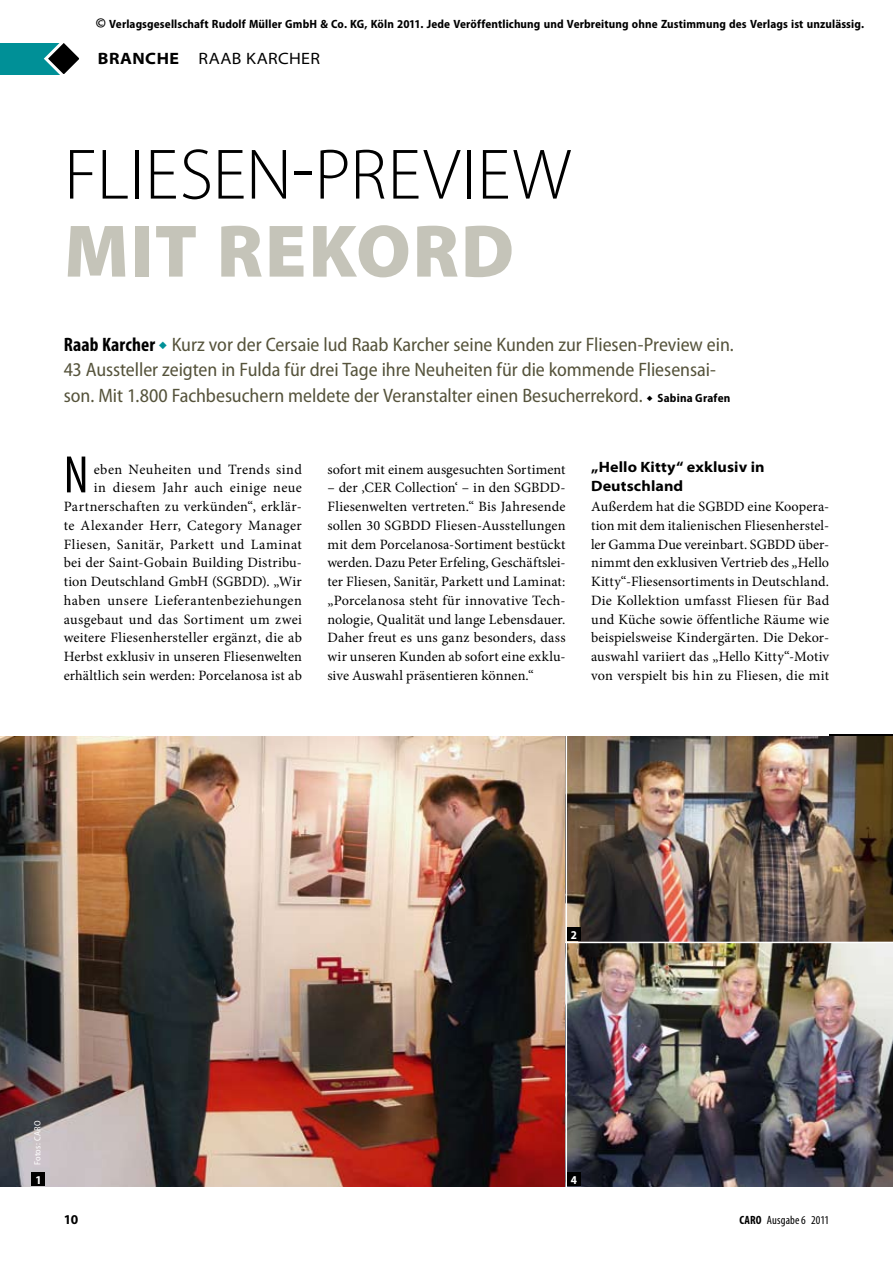
<style>
.page{position:relative;width:893px;height:1263px;background:#fff}
.page>*{position:absolute;margin:0;border:0;box-sizing:border-box;transform-origin:0 0}
.t1{font:900 75px "Myriad Pro";letter-spacing:.025em;color:#c5c4b9}
.t2{font:300 72px "Myriad Pro";letter-spacing:.005em;color:#000}
.t3{font:condensed 53.1px "Myriad Pro";color:#000}
.t4{font:semi-condensed 19.5px/25.5px "Myriad Pro";letter-spacing:-.005em;color:#55533b}
.t5{font:semi-expanded 16.5px "Myriad Pro";letter-spacing:.02em;color:#000}
.t6{font:700 semi-expanded 15px/18.8px "Myriad Pro";letter-spacing:.01em;color:#000}
.t7{font:14.25px/18.8px "Minion Pro";letter-spacing:.02em;color:#000;text-align:justify}
.t8{font:700 13.5px "Myriad Pro";color:#000}
.t9{font:700 semi-condensed 12px "Myriad Pro";letter-spacing:.01em;color:#000}
.t10{font:condensed 12px "Myriad Pro";letter-spacing:.01em;color:#000}
.t11{font:700 semi-condensed 12px "Myriad Pro";color:#fff}
.t12{font:semi-condensed 9px "Myriad Pro";letter-spacing:.015em;color:#fff}
.s1{font-stretch:normal;font-size:15px}
.s2{font-weight:700}
.s3{font-weight:700;font-stretch:condensed;color:#000}
.s4{color:#009097}
</style>
<div class="page">
<img style="left:0;top:736px;width:893px;height:450px">
<div style="left:0;top:43px;width:64px;height:31px;background:#009097"></div>
<hr style="left:566px;top:727px;width:1px;height:473px;background:#fff">
<hr style="left:565px;top:942px;width:328px;height:1px;background:#fff">
<div style="left:32px;top:1172px;width:13px;height:14px;background:#000"></div>
<div style="left:567px;top:927px;width:14px;height:14px;background:#000"></div>
<div style="left:567px;top:1172px;width:14px;height:14px;background:#000"></div>
<svg style="left:42px;top:43px;width:37px;height:32px"></svg>
<p class="t9" style="left:96px;top:17px;width:770px"><span class="s1">©</span> Verlagsgesellschaft Rudolf Müller GmbH &amp; Co. KG, Köln 2011. Jede Veröffentlichung und Verbreitung ohne Zustimmung des Verlags ist unzulässig.</p>
<p class="t5" style="left:98px;top:50px;width:222px"><span class="s2">branche</span> RAAB KARCHER</p>
<h2 class="t2" style="left:64px;top:131px;width:509px">FLIESEN-PREVIEW</h2>
<h1 class="t1" style="left:64px;top:201px;width:451px">MIT REKORD</h1>
<p class="t4" style="left:64px;top:332px;width:672px"><span class="s3">Raab Karcher</span> <span class="s4">◆</span> Kurz vor der Cersaie lud Raab Karcher seine Kunden zur Fliesen-Preview ein.<br>43 Aussteller zeigten in Fulda für drei Tage ihre Neuheiten für die kommende Fliesensai&shy;son. Mit 1.800 Fachbesuchern meldete der Veranstalter einen Besucherrekord.</p>
<p class="t9" style="left:647px;top:391px;width:85px">◆ Sabina Grafen</p>
<h3 class="t3" style="left:64px;top:443px;width:26px">N</h3>
<p class="t7" style="left:64px;top:460px;width:240px;text-align:right">eben Neuheiten und Trends sind<br>in diesem Jahr auch einige neue Partnerschaften zu verkünden“, erklär&shy;te Alexander Herr, Category Manager Fliesen, Sanitär, Parkett und Laminat bei der Saint-Gobain Building Distribu&shy;tion Deutschland GmbH (SGBDD). „Wir haben unsere Lieferantenbeziehungen ausgebaut und das Sortiment um zwei weitere Fliesenhersteller ergänzt, die ab Herbst exklusiv in unseren Fliesenwelten erhältlich sein werden: Porcelanosa ist ab</p>
<p class="t7" style="left:327px;top:460px;width:240px">sofort mit einem ausgesuchten Sortiment</p>
<p class="t7" style="left:327px;top:478px;width:240px">– der ‚CER Collection‘ – in den SGBDD-Fliesenwelten vertreten.“ Bis Jahresende sollen 30 SGBDD Fliesen-Ausstellungen mit dem Porcelanosa-Sortiment bestückt werden. Dazu Peter Erfeling, Geschäftslei&shy;ter Fliesen, Sanitär, Parkett und Laminat: „Porcelanosa steht für innovative Tech&shy;nologie, Qualität und lange Lebensdauer.<br>Daher freut es uns ganz besonders, dass wir unseren Kunden ab sofort eine exklu&shy;sive Auswahl präsentieren können.“</p>
<p class="t6" style="left:591px;top:458px;width:175px">„Hello Kitty“ exklusiv in<br>Deutschland</p>
<p class="t7" style="left:591px;top:497px;width:240px">Außerdem hat die SGBDD eine Koopera&shy;tion mit dem italienischen Fliesenherstel&shy;ler Gamma Due vereinbart. SGBDD über&shy;nimmt den exklusiven Vertrieb des „Hello Kitty“-Fliesensortiments in Deutschland.<br>Die Kollektion umfasst Fliesen für Bad und Küche sowie öffentliche Räume wie beispielsweise Kindergärten. Die Dekor&shy;auswahl variiert das „Hello Kitty“-Motiv von verspielt bis hin zu Fliesen, die mit</p>
<p class="t11" style="left:571px;top:928px;width:8px">2</p>
<p class="t12" style="left:33px;top:1165px;width:46px;rotate:-90deg">Fotos: CARO</p>
<p class="t11" style="left:35px;top:1173px;width:8px">1</p>
<p class="t11" style="left:571px;top:1173px;width:8px">4</p>
<p class="t8" style="left:64px;top:1210px;width:16px">10</p>
<p class="t10" style="left:739px;top:1212px;width:91px"><span class="s2">CARO</span> Ausgabe 6 2011</p>
</div>
